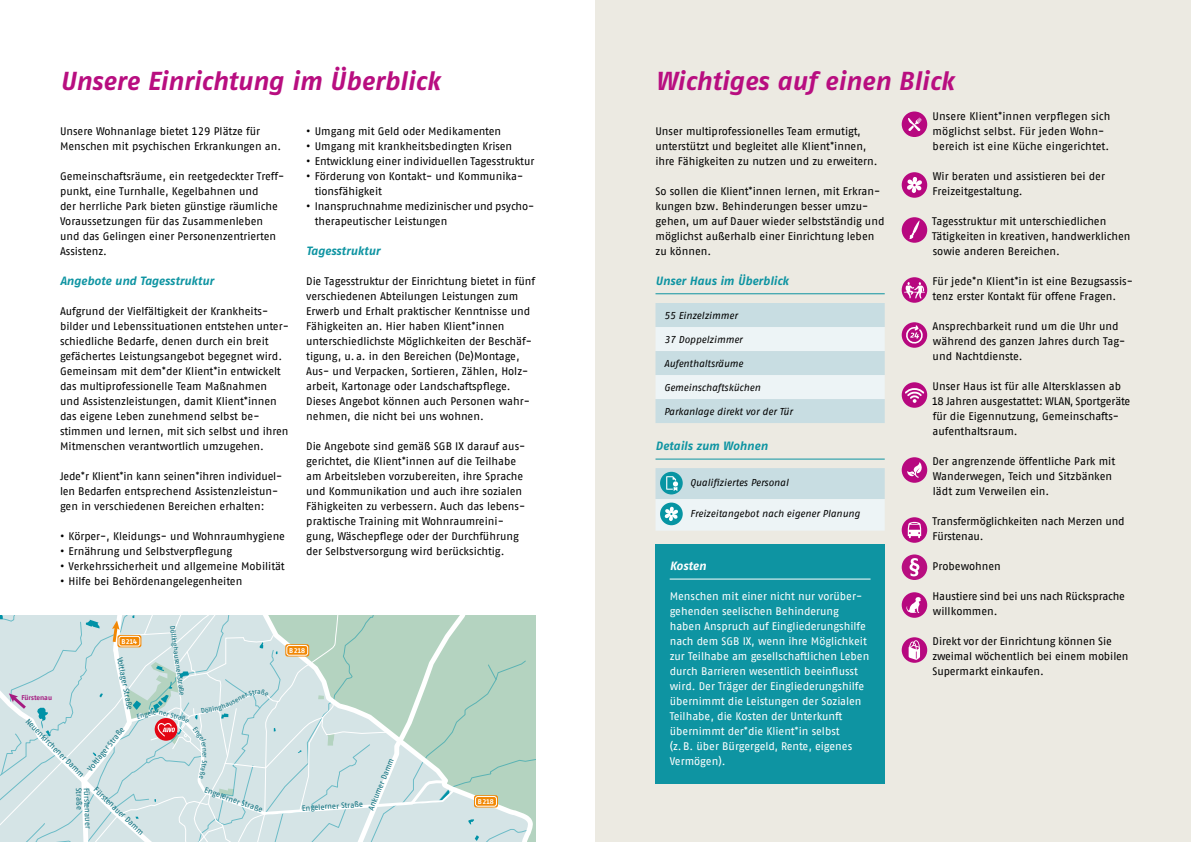
<style>
.page{position:relative;width:1191px;height:842px;background:#fff}
.page>*{position:absolute;margin:0;border:0;box-sizing:border-box;transform-origin:0 0}
.t1{font:italic 700 26px "Fago Pro";letter-spacing:-.005em;color:#b80e80}
.t2{font:italic 700 12px "Fago Pro";letter-spacing:-.005em;color:#0e94a2}
.t3{font:italic 700 12px "Fago Pro";color:#fff}
.t4{font:11px/15px "AWO Fago Office";color:#000}
.t5{font:11px/15px "AWO Fago Office";color:#fff}
.t6{font:italic 10px "AWO Fago Office";letter-spacing:-.005em;color:#000}
.t7{font:7.8px "AWO Fago Office";color:#0c707e}
.t8{font:700 6.9px "AWO Fago Office";letter-spacing:-.04em;color:#fff}
.t9{font:6.8px "AWO Fago Office";color:#0c707e}
.t10{font:700 6.8px "AWO Fago Office";color:#a51b80}
.s1{font-weight:700}
</style>
<div class="page">
<div style="left:595px;top:0;width:596px;height:842px;background:#eceae2"></div>
<div style="left:901px;top:111px;width:26px;height:26px;background:#b7087f;border-radius:50%"></div>
<svg style="left:908px;top:118px;width:13px;height:13px"></svg>
<svg style="left:901px;top:172px;width:26px;height:26px"></svg>
<svg style="left:906px;top:177px;width:16px;height:16px"></svg>
<div style="left:901px;top:217px;width:26px;height:26px;background:#b7087f;border-radius:50%"></div>
<svg style="left:909px;top:220px;width:11px;height:19px"></svg>
<svg style="left:901px;top:277px;width:26px;height:26px"></svg>
<svg style="left:904px;top:282px;width:21px;height:17px"></svg>
<svg style="left:901px;top:322px;width:26px;height:26px"></svg>
<svg style="left:905px;top:325px;width:18px;height:19px"></svg>
<svg style="left:901px;top:382px;width:26px;height:26px"></svg>
<svg style="left:904px;top:387px;width:21px;height:16px"></svg>
<div style="left:901px;top:457px;width:26px;height:26px;background:#b7087f;border-radius:50%"></div>
<svg style="left:907px;top:462px;width:15px;height:16px"></svg>
<svg style="left:901px;top:517px;width:26px;height:26px"></svg>
<svg style="left:907px;top:522px;width:14px;height:16px"></svg>
<div style="left:901px;top:554px;width:26px;height:26px;background:#b80e80;border-radius:50%"></div>
<svg style="left:909px;top:558px;width:10px;height:18px"></svg>
<svg style="left:901px;top:592px;width:26px;height:26px"></svg>
<svg style="left:905px;top:597px;width:16px;height:16px"></svg>
<div style="left:901px;top:637px;width:26px;height:26px;background:#b7087f;border-radius:50%"></div>
<svg style="left:908px;top:640px;width:12px;height:20px"></svg>
<svg style="left:655px;top:303px;width:229px;height:120px;background:#d6e6e9"></svg>
<hr style="left:655px;top:293px;width:229px;height:1px;background:#0e94a2">
<svg style="left:655px;top:468px;width:229px;height:63px;background:#d1e5e8"></svg>
<hr style="left:655px;top:459px;width:229px;height:1px;background:#0e94a2">
<div style="left:655px;top:544px;width:229px;height:239px;background:#0e94a2"></div>
<hr style="left:669px;top:579px;width:201px;height:1px;background:#fff">
<svg style="left:0;top:615px;width:535px;height:227px;background:#ccdeda"></svg>
<h1 class="t1" style="left:60px;top:65px;width:381px">Unsere Einrichtung im Überblick</h1>
<p class="t4" style="left:60px;top:124px;width:223px">Unsere Wohnanlage bietet 129 Plätze für<br>Menschen mit psychischen Erkrankungen an.</p>
<p class="t4" style="left:60px;top:169px;width:226px">Gemeinschaftsräume, ein reetgedeckter Treff&shy;punkt, eine Turnhalle, Kegelbahnen und<br>der herrliche Park bieten günstige räumliche Voraussetzungen für das Zusammenleben und das Gelingen einer Personenzentrierten Assistenz.</p>
<p class="t2" style="left:60px;top:274px;width:155px">Angebote und Tagesstruktur</p>
<p class="t4" style="left:60px;top:304px;width:230px">Aufgrund der Vielfältigkeit der Krankheits&shy;bilder und Lebenssituationen entstehen unter&shy;schiedliche Bedarfe, denen durch ein breit gefächertes Leistungsangebot begegnet wird.<br>Gemeinsam mit dem<sup>*</sup>der Klient<sup>*</sup>in entwickelt das multiprofessionelle Team Maßnahmen und Assistenzleistungen, damit Klient<sup>*</sup>innen das eigene Leben zunehmend selbst be&shy;stimmen und lernen, mit sich selbst und ihren Mitmenschen verantwortlich umzugehen.</p>
<p class="t4" style="left:60px;top:469px;width:224px">Jede<sup>*</sup>r Klient<sup>*</sup>in kann seinen<sup>*</sup>ihren individuel&shy;len Bedarfen entsprechend Assistenzleistun&shy;gen in verschiedenen Bereichen erhalten:</p>
<p class="t4" style="left:60px;top:529px;width:226px"><span class="s1">•</span> Körper-, Kleidungs- und Wohnraumhygiene</p>
<p class="t4" style="left:60px;top:544px;width:174px"><span class="s1">•</span> Ernährung und Selbstverpflegung</p>
<p class="t4" style="left:60px;top:559px;width:226px"><span class="s1">•</span> Verkehrssicherheit und allgemeine Mobilität</p>
<p class="t4" style="left:60px;top:574px;width:184px"><span class="s1">•</span> Hilfe bei Behördenangelegenheiten</p>
<p class="t4" style="left:306px;top:124px;width:196px"><span class="s1">•</span> Umgang mit Geld oder Medikamenten</p>
<p class="t4" style="left:306px;top:139px;width:207px"><span class="s1">•</span> Umgang mit krankheitsbedingten Krisen</p>
<p class="t4" style="left:306px;top:154px;width:230px"><span class="s1">•</span> Entwicklung einer individuellen Tagesstruktur</p>
<p class="t4" style="left:315px;top:169px;width:210px;text-indent:-9px"><span class="s1">•</span> Förderung von Kontakt- und Kommunika&shy;tionsfähigkeit</p>
<p class="t4" style="left:315px;top:199px;width:221px;text-indent:-9px"><span class="s1">•</span> Inanspruchnahme medizinischer und psycho&shy;therapeutischer Leistungen</p>
<p class="t2" style="left:306px;top:244px;width:75px">Tagesstruktur</p>
<p class="t4" style="left:306px;top:274px;width:230px">Die Tagesstruktur der Einrichtung bietet in fünf verschiedenen Abteilungen Leistungen zum Erwerb und Erhalt praktischer Kenntnisse und Fähigkeiten an. Hier haben Klient<sup>*</sup>innen unterschiedlichste Möglichkeiten der Beschäf&shy;tigung, u.a. in den Bereichen (De)Montage, Aus- und Verpacken, Sortieren, Zählen, Holz&shy;arbeit, Kartonage oder Landschaftspflege.<br>Dieses Angebot können auch Personen wahr&shy;nehmen, die nicht bei uns wohnen.</p>
<p class="t4" style="left:306px;top:439px;width:221px">Die Angebote sind gemäß SGB IX darauf aus&shy;gerichtet, die Klient<sup>*</sup>innen auf die Teilhabe am Arbeitsleben vorzubereiten, ihre Sprache und Kommunikation und auch ihre sozialen Fähigkeiten zu verbessern. Auch das lebens&shy;praktische Training mit Wohnraumreini&shy;gung, Wäschepflege oder der Durchführung der Selbstversorgung wird berücksichtig.</p>
<p class="t9" style="left:176px;top:625px;width:72px;rotate:82deg">Döllinghausener Straße</p>
<p class="t8" style="left:121px;top:637px;width:17px">B214</p>
<p class="t7" style="left:124px;top:656px;width:55px;rotate:79deg">Voltlager Straße</p>
<p class="t10" style="left:21px;top:694px;width:32px">Fürstenau</p>
<p class="t9" style="left:200px;top:707px;width:15px;rotate:-11deg">Dölli</p>
<p class="t9" style="left:136px;top:713px;width:21px;rotate:-15deg">Engele</p>
<p class="t9" style="left:168px;top:710px;width:21px;rotate:16deg">r Straß</p>
<p class="t7" style="left:30px;top:717px;width:81px;rotate:45deg">Neuenkirchener Damm</p>
<p class="t9" style="left:197px;top:725px;width:16px;rotate:53deg">Enge</p>
<p class="t9" style="left:209px;top:755px;width:4px;rotate:90deg">r</p>
<p class="t9" style="left:208px;top:764px;width:14px;rotate:101deg">traß</p>
<p class="t7" style="left:85px;top:767px;width:55px;rotate:-51deg">Voltlager Straße</p>
<p class="t9" style="left:227px;top:700px;width:19px;rotate:-28deg">usene</p>
<p class="t9" style="left:257px;top:688px;width:5px">a</p>
<p class="t7" style="left:98px;top:785px;width:67px;rotate:43deg">Fürstenauer Damm</p>
<p class="t7" style="left:83px;top:788px;width:23px;rotate:88deg">Straße</p>
<p class="t7" style="left:91px;top:787px;width:42px;rotate:88deg">Fürstenauer</p>
<p class="t7" style="left:206px;top:785px;width:63px;rotate:19deg">Engelerner Straße</p>
<p class="t8" style="left:289px;top:646px;width:17px">B218</p>
<p class="t7" style="left:366px;top:808px;width:57px;rotate:-68deg">Ankumer Damm</p>
<p class="t7" style="left:302px;top:804px;width:63px;rotate:-4deg">Engelerner Straße</p>
<p class="t8" style="left:478px;top:797px;width:17px">B218</p>
<h1 class="t1" style="left:655px;top:65px;width:300px">Wichtiges auf einen Blick</h1>
<p class="t4" style="left:655px;top:124px;width:224px">Unser multiprofessionelles Team ermutigt, unterstützt und begleitet alle Klient<sup>*</sup>innen, ihre Fähigkeiten zu nutzen und zu erweitern.</p>
<p class="t4" style="left:655px;top:184px;width:230px">So sollen die Klient<sup>*</sup>innen lernen, mit Erkran&shy;kungen bzw. Behinderungen besser umzu&shy;gehen, um auf Dauer wieder selbstständig und möglichst außerhalb einer Einrichtung leben zu können.</p>
<p class="t4" style="left:932px;top:109px;width:179px">Unsere Klient<sup>*</sup>innen verpflegen sich möglichst selbst. Für jeden Wohn&shy;bereich ist eine Küche eingerichtet.</p>
<p class="t4" style="left:932px;top:169px;width:174px">Wir beraten und assistieren bei der<br>Freizeitgestaltung.</p>
<p class="t4" style="left:932px;top:214px;width:200px">Tagesstruktur mit unterschiedlichen<br>Tätigkeiten in kreativen, handwerklichen sowie anderen Bereichen.</p>
<p class="t4" style="left:932px;top:274px;width:202px">Für jede<sup>*</sup>n Klient<sup>*</sup>in ist eine Bezugsassis&shy;tenz erster Kontakt für offene Fragen.</p>
<p class="t4" style="left:932px;top:319px;width:194px">Ansprechbarkeit rund um die Uhr und während des ganzen Jahres durch Tag&shy;und Nachtdienste.</p>
<p class="t4" style="left:932px;top:379px;width:200px">Unser Haus ist für alle Altersklassen ab 18 Jahren ausgestattet: WLAN, Sportgeräte für die Eigennutzung, Gemeinschafts&shy;aufenthaltsraum.</p>
<p class="t4" style="left:932px;top:454px;width:184px">Der angrenzende öffentliche Park mit<br>Wanderwegen, Teich und Sitzbänken lädt zum Verweilen ein.</p>
<p class="t4" style="left:932px;top:514px;width:194px">Transfermöglichkeiten nach Merzen und<br>Fürstenau.</p>
<p class="t4" style="left:932px;top:559px;width:70px">Probewohnen</p>
<p class="t4" style="left:932px;top:589px;width:194px">Haustiere sind bei uns nach Rücksprache willkommen.</p>
<p class="t4" style="left:932px;top:634px;width:198px">Direkt vor der Einrichtung können Sie zweimal wöchentlich bei einem mobilen<br>Supermarkt einkaufen.</p>
<p class="t2" style="left:655px;top:274px;width:135px">Unser Haus im Überblick</p>
<p class="t6" style="left:664px;top:309px;width:75px">55 Einzelzimmer</p>
<p class="t6" style="left:664px;top:333px;width:80px">37 Doppelzimmer</p>
<p class="t6" style="left:664px;top:357px;width:81px">Aufenthaltsräume</p>
<p class="t6" style="left:664px;top:381px;width:98px">Gemeinschaftsküchen</p>
<p class="t6" style="left:664px;top:405px;width:130px">Parkanlage direkt vor der Tür</p>
<p class="t2" style="left:655px;top:439px;width:114px">Details zum Wohnen</p>
<p class="t6" style="left:690px;top:477px;width:100px">Qualifiziertes Personal</p>
<p class="t6" style="left:690px;top:508px;width:171px">Freizeitangebot nach eigener Planung</p>
<p class="t3" style="left:669px;top:559px;width:38px">Kosten</p>
<p class="t5" style="left:669px;top:589px;width:201px">Menschen mit einer nicht nur vorüber&shy;gehenden seelischen Behinderung haben Anspruch auf Eingliederungshilfe nach dem SGB IX, wenn ihre Möglichkeit zur Teilhabe am gesellschaftlichen Leben durch Barrieren wesentlich beeinflusst wird. Der Träger der Eingliederungshilfe übernimmt die Leistungen der Sozialen Teilhabe, die Kosten der Unterkunft übernimmt der<sup>*</sup>die Klient<sup>*</sup>in selbst<br>(z.B. über Bürgergeld, Rente, eigenes Vermögen).</p>
</div>
